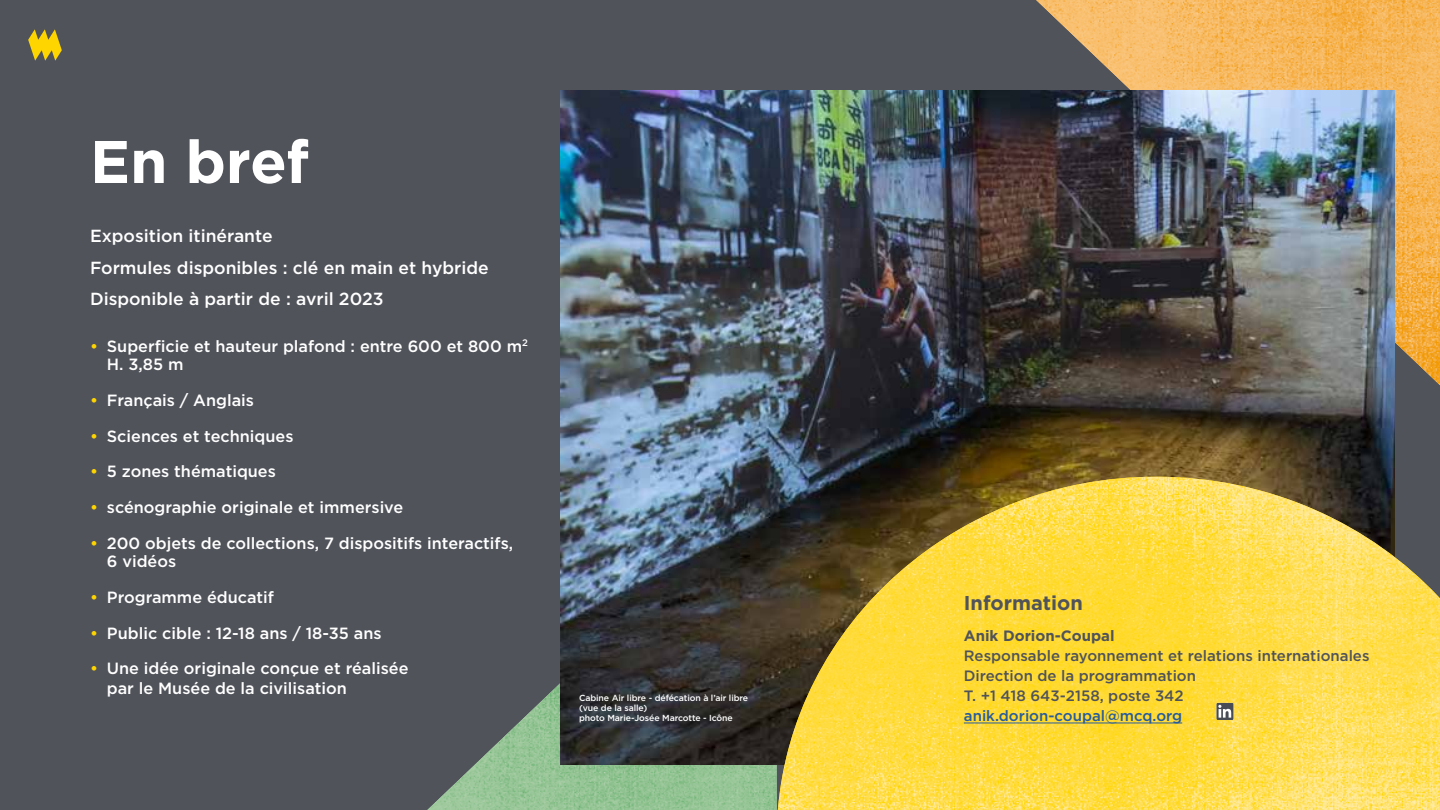
<style>
.page{position:relative;width:1440px;height:810px;background:#50535a}
.page>*{position:absolute;margin:0;border:0;box-sizing:border-box;transform-origin:0 0}
.t1{font:700 60px "Gotham";letter-spacing:-.01em;color:#fff}
.t2{font:700 20px "Gotham";color:#50535a}
.t3{font:500 17.5px/31.2px "Gotham";color:#fff}
.t4{font:500 16.25px/18.8px "Gotham";color:#fff}
.t5{font:500 15px/20px "Gotham";color:#50535a}
.t6{font:500 15px "Gotham";color:#275b9b}
.t7{font:700 15px "Gotham";color:#50535a}
.t8{font:500 8.75px/10px "Gotham";letter-spacing:-.01em;color:#fff}
.s1{color:#50535a}
.s2{color:#ffd500}
</style>
<div class="page">
<img style="left:1036px;top:0;width:404px;height:385px">
<img style="left:427px;top:479px;width:350px;height:331px">
<img style="left:561px;top:90px;width:834px;height:675px">
<svg style="left:777px;top:477px;width:663px;height:333px;background:#ddc041"></svg>
<hr style="left:964px;top:723px;width:218px;height:1px;background:#275b9b">
<svg style="left:1217px;top:703px;width:17px;height:17px"></svg>
<svg style="left:1217px;top:703px;width:16px;height:17px"></svg>
<svg style="left:28px;top:29px;width:34px;height:32px"></svg>
<h1 class="t1" style="left:90px;top:122px;width:221px">En bref</h1>
<p class="t3" style="left:90px;top:220px;width:400px">Exposition itinérante<br>Formules disponibles : clé en main et hybride<br>Disponible à partir de : avril 2023<span class="s1">23</span></p>
<p class="t4" style="left:107px;top:336px;width:423px;text-indent:-17px"><span class="s2">•</span> Superficie et hauteur plafond : entre 600 et 800 m<sup>2<br></sup>H. 3,85 m</p>
<p class="t4" style="left:90px;top:391px;width:166px"><span class="s2">•</span> Français / Anglais</p>
<p class="t4" style="left:90px;top:426px;width:205px"><span class="s2">•</span> Sciences et techniques</p>
<p class="t4" style="left:90px;top:462px;width:187px"><span class="s2">•</span> 5 zones thématiques</p>
<p class="t4" style="left:90px;top:498px;width:315px"><span class="s2">•</span> scénographie originale et immersive</p>
<p class="t4" style="left:107px;top:533px;width:408px;text-indent:-17px"><span class="s2">•</span> 200 objets de collections, 7 dispositifs interactifs,<br>6 vidéos</p>
<p class="t4" style="left:90px;top:588px;width:186px"><span class="s2">•</span> Programme éducatif</p>
<p class="t4" style="left:90px;top:623px;width:293px"><span class="s2">•</span> Public cible : 12-18 ans / 18-35 ans</p>
<p class="t4" style="left:107px;top:658px;width:303px;line-height:20px;text-indent:-17px"><span class="s2">•</span> Une idée originale conçue et réalisée par le Musée de la civilisation</p>
<p class="t8" style="left:579px;top:693px;width:171px">Cabine Air libre - défécation à l’air libre (vue de la salle)<br>photo Marie-Josée Marcotte - Icône</p>
<p class="t2" style="left:964px;top:589px;width:121px">Information</p>
<p class="t7" style="left:964px;top:626px;width:152px">Anik Dorion-Coupal</p>
<p class="t5" style="left:964px;top:645px;width:407px">Responsable rayonnement et relations internationales<br>Direction de la programmation<br>T. +1 418 643-2158, poste 342</p>
<p class="t6" style="left:964px;top:706px;width:220px">anik.dorion-coupal@mcq.org</p>
</div>
